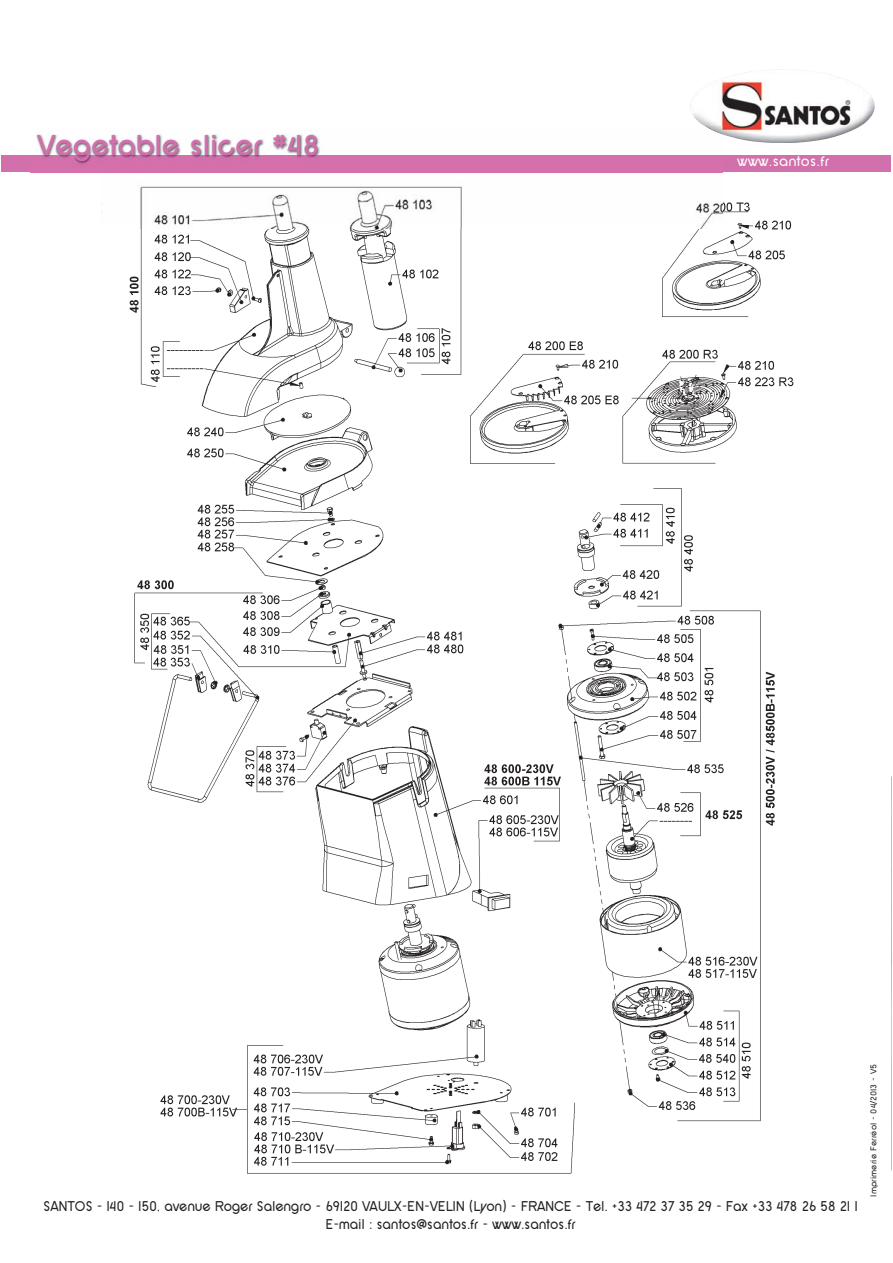
<style>
.page{position:relative;width:893px;height:1263px;background:#fff}
.page>*{position:absolute;margin:0;border:0;box-sizing:border-box;transform-origin:0 0}
.t1{font:700 29.55px "SF New Republic";color:#d270ac}
.t2{font:14.85px/17.7px "SF New Republic";letter-spacing:-.02em;color:#231f20;text-align:center;scale:.94 1}
.t3{font:14.85px "SF New Republic";color:#fff}
.t4{font:8.85px "SF New Republic";color:#231f20}
</style>
<div class="page">
<img style="left:129px;top:172px;width:665px;height:1002px">
<div style="left:2px;top:155px;width:889px;height:17px;background:#d270ac"></div>
<img style="left:690px;top:71px;width:185px;height:72px">
<img style="left:31px;top:126px;width:691px;height:102px">
<img style="left:705px;top:126px;width:17px;height:8px">
<h1 class="t1" style="left:38px;top:135px;width:284px">Vegetable slicer #48</h1>
<p class="t3" style="left:737px;top:156px;width:93px">www.santos.fr</p>
<p class="t2" style="left:43px;top:1199px;width:868px">SANTOS - 140 - 150, avenue Roger Salengro - 69120 VAULX-EN-VELIN (Lyon) - FRANCE - Tel. +33 472 37 35 29 - Fax +33 478 26 58 21 1<br>E-mail : santos@santos.fr - www.santos.fr</p>
<p class="t4" style="left:870px;top:1197px;width:134px;rotate:-90deg">Imprimerie Ferréol - 04/2013 - V5</p>
</div>
